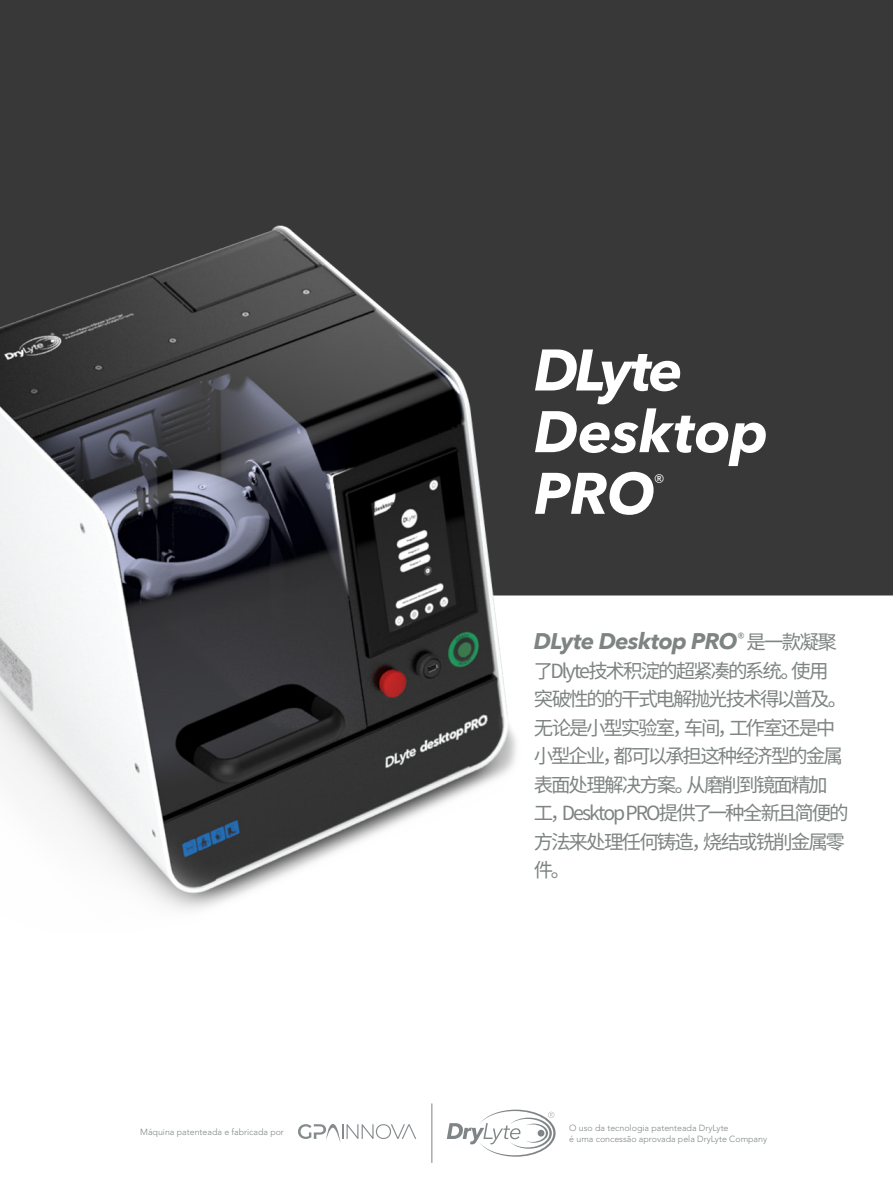
<style>
.page{position:relative;width:893px;height:1191px;background:#fff}
.page>*{position:absolute;margin:0;border:0;box-sizing:border-box;transform-origin:0 0}
.t1{font:italic 700 57.9px/61.7px "Avenir Next LT Pro";letter-spacing:-.01em;color:#fff}
.t2{font:italic 700 22.65px "Avenir Next";letter-spacing:-.03em;color:#7d8482}
.t3{font:19.5px/28.5px "Noto Sans SC";letter-spacing:-.105em;color:#7d8482}
.t4{font:italic 19.2px "Avenir Next LT Pro";color:#fff}
.t5{font:300 8.85px/10.6px "Avenir LT Std";color:#7f8586}
.s1{font-family:"Noto Sans SC";font-weight:400;font-style:normal;font-size:19.5px}
</style>
<div class="page">
<div style="left:0;top:0;width:893px;height:595px;background:#383839"></div>
<img style="left:0;top:40px;width:554px;height:870px">
<hr style="left:432px;top:1103px;width:1px;height:59px;background:#7f8586">
<svg style="left:447px;top:1109px;width:109px;height:47px"></svg>
<svg style="left:298px;top:1124px;width:118px;height:18px"></svg>
<p class="t1" style="left:534px;top:339px;width:236px">DLyte<br>Desktop<br>PRO</p>
<p class="t4" style="left:653px;top:470px;width:13px">®</p>
<p class="t2" style="left:534px;top:622px;width:304px">DLyte Desktop PRO<sup>®</sup><span class="s1">是一款凝聚</span></p>
<p class="t3" style="left:534px;top:657px;width:316px">了Dlyte技术积淀的超紧凑的系统。使用突破性的的干式电解抛光技术得以普及。无论是小型实验室，车间，工作室还是中小型企业，都可以承担这种经济型的金属表面处理解决方案。从磨削到镜面精加工，Desktop PRO提供了一种全新且简便的方法来处理任何铸造，烧结或铣削金属零件。</p>
<p class="t5" style="left:140px;top:1126px;width:145px">Máquina patenteada e fabricada por</p>
<p class="t5" style="left:569px;top:1122px;width:199px">O uso da tecnologia patenteada DryLyte<br>é uma concessão aprovada pela DryLyte Company</p>
</div>
